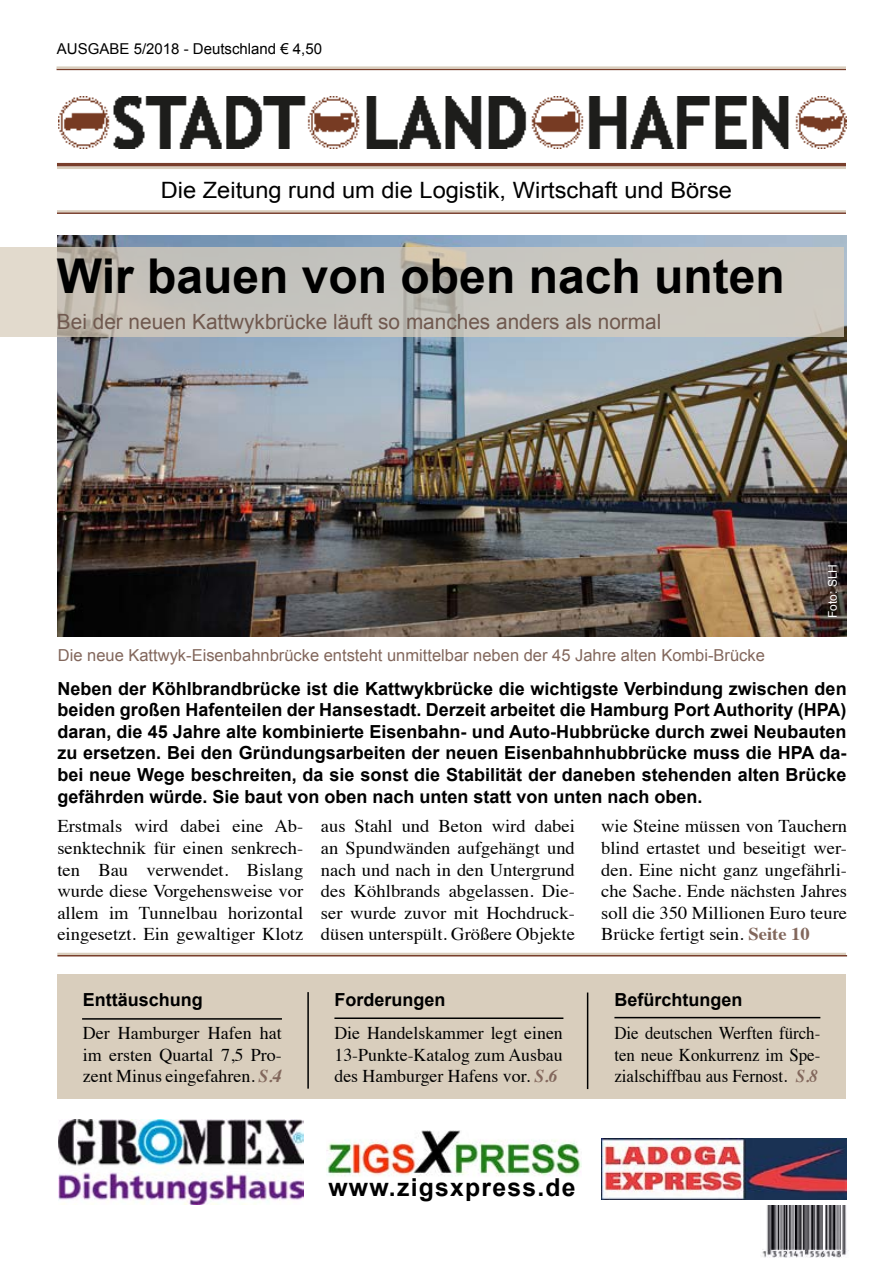
<style>
.page{position:relative;width:893px;height:1263px;background:#fff}
.page>*{position:absolute;margin:0;border:0;box-sizing:border-box;transform-origin:0 0}
.t1{font:700 48px "Arial";color:#000}
.t2{font:700 24.75px "Arial";letter-spacing:.05em;color:#000}
.t3{font:22.5px "Arial";color:#000;scale:1.05 1}
.t4{font:21px "Arial";color:#70594f}
.t5{font:18px/21.6px "Times";color:#000;text-align:justify}
.t6{font:700 18px/21.6px "Arial";color:#000;text-align:justify}
.t7{font:18px/21.6px "Times";color:#000;text-align:justify;scale:.94 1}
.t8{font:16.5px "Arial";color:#82675c}
.t9{font:15px "Arial";color:#000}
.t10{font:12px "Arial";color:#fff}
.s1{font-weight:700;color:#82675c}
.s2{font-weight:700;font-style:italic;color:#82675c}
</style>
<div class="page">
<div style="left:57px;top:975px;width:789px;height:124px;background:#d9cebd"></div>
<hr style="left:82px;top:1018px;width:200px;height:2px;background:#000">
<hr style="left:334px;top:1017px;width:229px;height:2px;background:#000">
<hr style="left:614px;top:1017px;width:206px;height:1px;background:#000">
<hr style="left:307px;top:992px;width:2px;height:97px;background:#000">
<hr style="left:587px;top:992px;width:1px;height:97px;background:#000">
<img style="left:59px;top:1119px;width:244px;height:85px">
<img style="left:327px;top:1130px;width:254px;height:46px">
<hr style="left:57px;top:69px;width:789px;height:1px;background:#793e2b">
<hr style="left:57px;top:66px;width:789px;height:3px;background:#d9cebd">
<hr style="left:57px;top:166px;width:790px;height:3px;background:#d9cebd">
<hr style="left:57px;top:210px;width:790px;height:2px;background:#d9cebd">
<hr style="left:57px;top:163px;width:790px;height:3px;background:#793e2b">
<hr style="left:57px;top:212px;width:790px;height:2px;background:#793e2b">
<div style="left:846px;top:61px;width:26px;height:175px;background:#fff"></div>
<hr style="left:57px;top:953px;width:789px;height:2px;background:#d9cebd">
<hr style="left:57px;top:955px;width:790px;height:1px;background:#793e2b">
<img style="left:59px;top:97px;width:788px;height:52px">
<img style="left:602px;top:1138px;width:244px;height:61px">
<img style="left:57px;top:236px;width:789px;height:400px">
<svg style="left:0;top:247px;width:844px;height:90px;background:#c8c4bc"></svg>
<img style="left:762px;top:1206px;width:87px;height:52px">
<p class="t9" style="left:57px;top:39px;width:267px">AUSGABE 5/2018 - Deutschland € 4,50</p>
<p class="t3" style="left:161px;top:175px;width:545px">Die Zeitung rund um die Logistik, Wirtschaft und Börse</p>
<h1 class="t1" style="left:57px;top:244px;width:729px">Wir bauen von oben nach unten</h1>
<p class="t4" style="left:57px;top:308px;width:606px">Bei der neuen Kattwykbrücke läuft so manches anders als normal</p>
<p class="t8" style="left:58px;top:644px;width:709px">Die neue Kattwyk-Eisenbahnbrücke entsteht unmittelbar neben der 45 Jahre alten Kombi-Brücke</p>
<p class="t10" style="left:825px;top:618px;width:56px;rotate:-90deg">Foto: SLH</p>
<p class="t6" style="left:57px;top:678px;width:791px">Neben der Köhlbrandbrücke ist die Kattwykbrücke die wichtigste Verbindung zwischen den beiden großen Hafenteilen der Hansestadt. Derzeit arbeitet die Hamburg Port Authority (HPA) daran, die 45 Jahre alte kombinierte Eisenbahn- und Auto-Hubbrücke durch zwei Neubauten zu ersetzen. Bei den Gründungsarbeiten der neuen Eisenbahnhubbrücke muss die HPA da&shy;bei neue Wege beschreiten, da sie sonst die Stabilität der daneben stehenden alten Brücke gefährden würde. Sie baut von oben nach unten statt von unten nach oben.</p>
<p class="t5" style="left:57px;top:814px;width:247px">Erstmals wird dabei eine Ab&shy;senktechnik für einen senkrech&shy;ten Bau verwendet. Bislang wurde diese Vorgehensweise vor allem im Tunnelbau horizontal eingesetzt. Ein gewaltiger Klotz</p>
<p class="t5" style="left:321px;top:814px;width:255px">aus Stahl und Beton wird dabei an Spundwänden aufgehängt und nach und nach in den Untergrund des Köhlbrands abgelassen. Die&shy;ser wurde zuvor mit Hochdruck&shy;düsen unterspült. Größere Objekte</p>
<p class="t5" style="left:601px;top:814px;width:247px">wie Steine müssen von Tauchern blind ertastet und beseitigt wer&shy;den. Eine nicht ganz ungefährli&shy;che Sache. Ende nächsten Jahres soll die 350 Millionen Euro teure Brücke fertigt sein. <span class="s1">Seite 10</span></p>
<p class="t6" style="left:83px;top:989px;width:122px">Enttäuschung</p>
<p class="t5" style="left:83px;top:1021px;width:201px">Der Hamburger Hafen hat im ersten Quartal 7,5 Pro&shy;zent Minus eingefahren. <span class="s2">S.4</span></p>
<p class="t6" style="left:334px;top:989px;width:113px">Forderungen</p>
<p class="t5" style="left:334px;top:1021px;width:230px">Die Handelskammer legt einen 13-Punkte-Katalog zum Ausbau des Hamburger Hafens vor. <span class="s2">S.6</span></p>
<h2 class="t2" style="left:328px;top:1171px;width:249px">www.zigsxpress.de</h2>
<p class="t6" style="left:614px;top:989px;width:129px">Befürchtungen</p>
<p class="t7" style="left:614px;top:1021px;width:221px">Die deutschen Werften fürch&shy;ten neue Konkurrenz im Spe&shy;zialschiffbau aus Fernost. <span class="s2">S.8</span></p>
</div>
